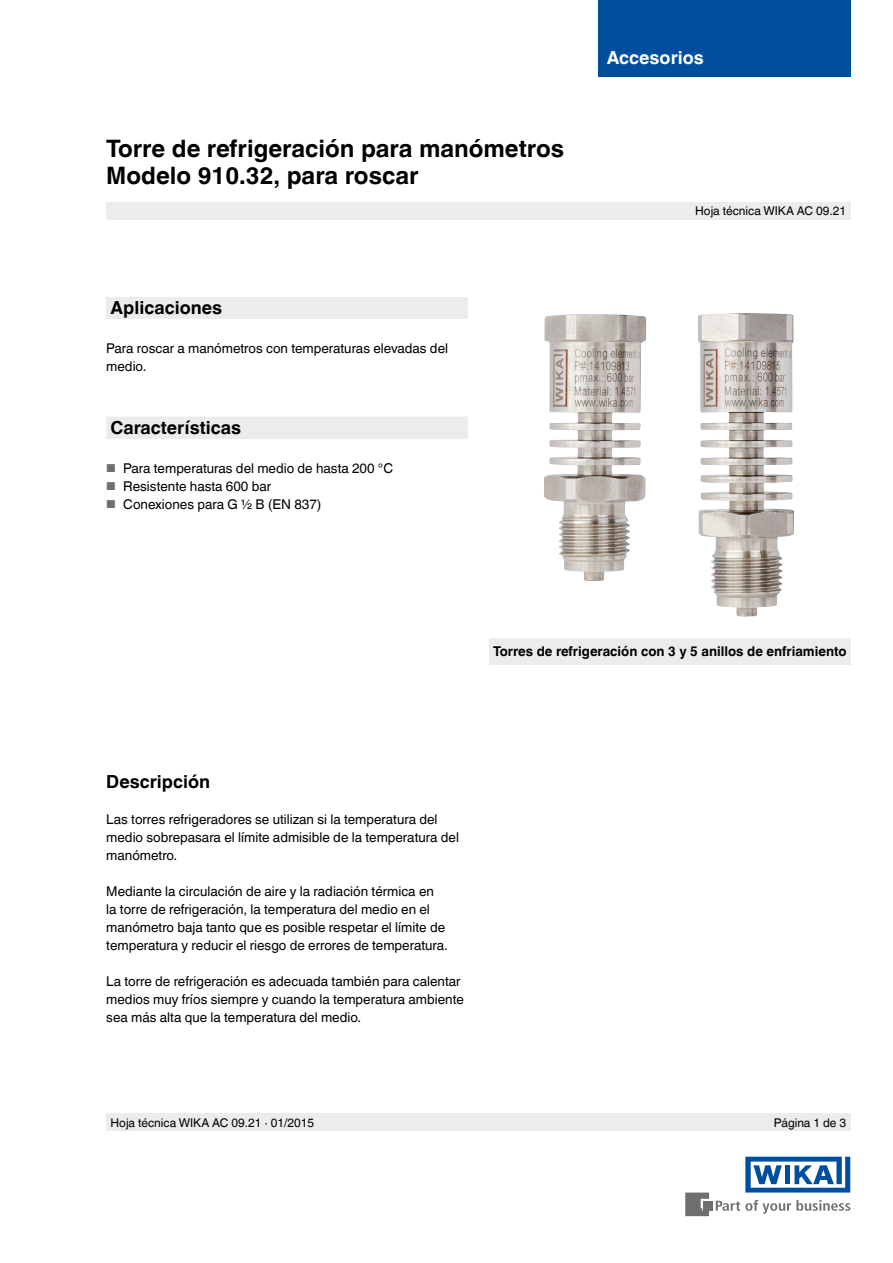
<style>
.page{position:relative;width:893px;height:1263px;background:#fff}
.page>*{position:absolute;margin:0;border:0;box-sizing:border-box;transform-origin:0 0}
.t1{font:700 24px/27px "Helvetica World";color:#000}
.t2{font:700 18px "Helvetica World";color:#000}
.t3{font:700 18px "Helvetica World";color:#fff}
.t4{font:13.5px/18px "Helvetica World";color:#000}
.t5{font:700 13.5px "Helvetica World";color:#000}
.t6{font:12px "Helvetica World";color:#000}
.s1{font-size:11.55px;color:#6f6f6e}
</style>
<div class="page">
<div style="left:106px;top:298px;width:362px;height:21px;background:#ececed"></div>
<svg style="left:716px;top:1200px;width:134px;height:14px"></svg>
<div style="left:703px;top:1201px;width:9px;height:9px;background:#6f6f6e"></div>
<svg style="left:685px;top:1192px;width:24px;height:24px"></svg>
<svg style="left:745px;top:1157px;width:105px;height:35px"></svg>
<div style="left:106px;top:203px;width:744px;height:17px;background:#ececed"></div>
<div style="left:106px;top:1114px;width:744px;height:17px;background:#ececed"></div>
<div style="left:598px;top:0;width:252px;height:77px;background:#004e9e"></div>
<div style="left:489px;top:638px;width:361px;height:26px;background:#ececed"></div>
<div style="left:106px;top:417px;width:362px;height:22px;background:#ececed"></div>
<img style="left:544px;top:314px;width:102px;height:267px">
<img style="left:698px;top:315px;width:96px;height:302px">
<h1 class="t1" style="left:106px;top:135px;width:459px">Torre de refrigeración para manómetros<br>Modelo 910.32, para roscar</h1>
<h2 class="t2" style="left:111px;top:297px;width:113px">Aplicaciones</h2>
<p class="t4" style="left:106px;top:339px;width:343px">Para roscar a manómetros con temperaturas elevadas del medio.</p>
<h2 class="t2" style="left:111px;top:417px;width:132px">Características</h2>
<p class="t4" style="left:106px;top:459px;width:288px"><span class="s1">■</span> Para temperaturas del medio de hasta 200 °C</p>
<p class="t4" style="left:106px;top:477px;width:166px"><span class="s1">■</span> Resistente hasta 600 bar</p>
<p class="t4" style="left:106px;top:495px;width:217px"><span class="s1">■</span> Conexiones para G ½ B (EN 837)</p>
<h2 class="t3" style="left:607px;top:47px;width:99px">Accesorios</h2>
<p class="t6" style="left:695px;top:204px;width:152px">Hoja técnica WIKA AC 09.21</p>
<p class="t5" style="left:493px;top:643px;width:355px">Torres de refrigeración con 3 y 5 anillos de enfriamiento</p>
<h2 class="t2" style="left:106px;top:771px;width:105px">Descripción</h2>
<p class="t4" style="left:106px;top:811px;width:354px">Las torres refrigeradores se utilizan si la temperatura del medio sobrepasara el límite admisible de la temperatura del manómetro.</p>
<p class="t4" style="left:106px;top:883px;width:343px">Mediante la circulación de aire y la radiación térmica en<br>la torre de refrigeración, la temperatura del medio en el manómetro baja tanto que es posible respetar el límite de temperatura y reducir el riesgo de errores de temperatura.</p>
<p class="t4" style="left:106px;top:973px;width:359px">La torre de refrigeración es adecuada también para calentar medios muy fríos siempre y cuando la temperatura ambiente sea más alta que la temperatura del medio.</p>
<p class="t6" style="left:111px;top:1116px;width:205px">Hoja técnica WIKA AC 09.21 · 01/2015</p>
<p class="t6" style="left:774px;top:1116px;width:74px">Página 1 de 3</p>
</div>
